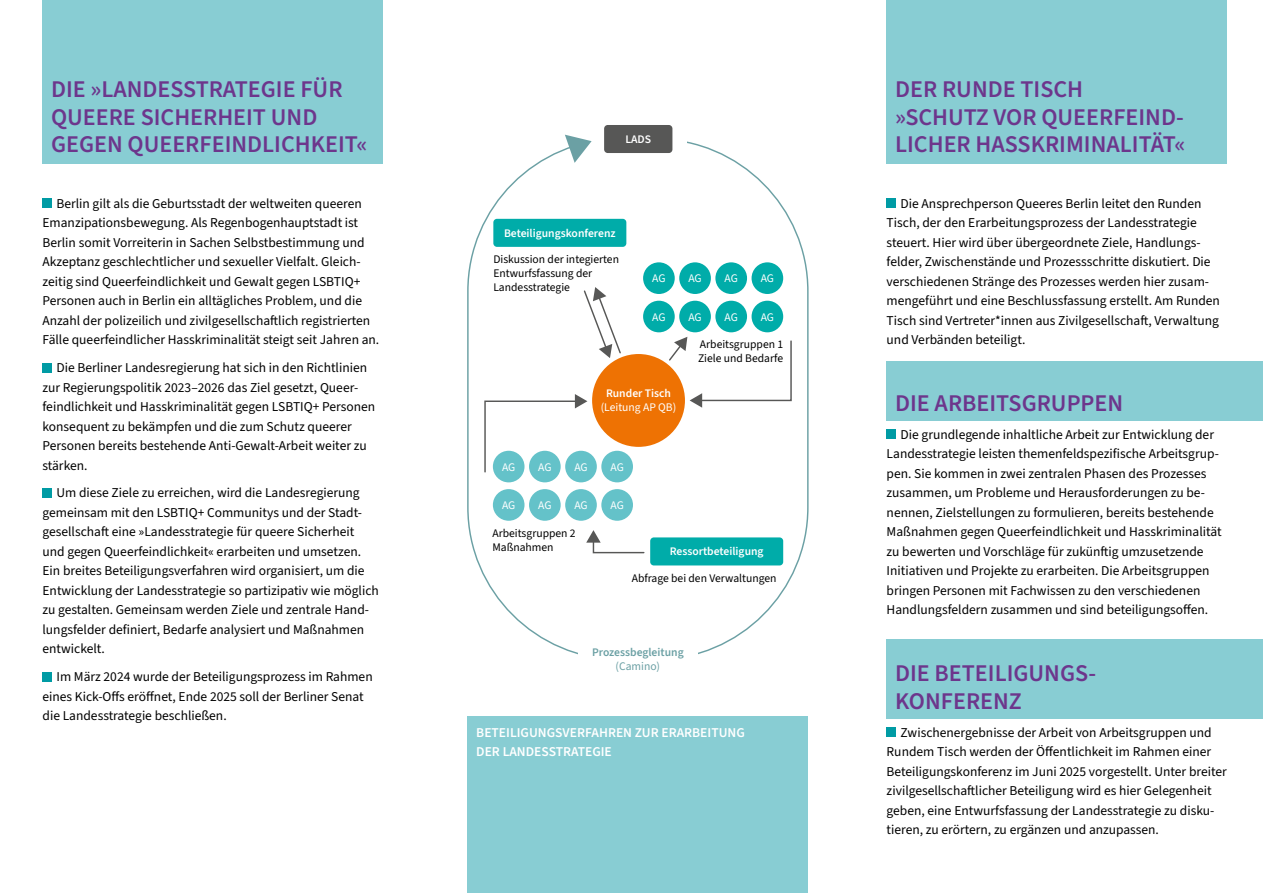
<style>
.page{position:relative;width:1263px;height:893px;background:#fff}
.page>*{position:absolute;margin:0;border:0;box-sizing:border-box;transform-origin:0 0}
.t1{font:600 24px/27.8px "Source Sans 3";color:#6d368c}
.t2{font:13.5px/19.5px "Source Sans 3";color:#000}
.t3{font:600 13.5px/19.5px "Source Sans 3";color:#fff}
.t4{font:11.55px/14px "Source Sans 3";color:#000}
.t5{font:600 11.55px "Source Sans 3";color:#fff}
.t6{font:11.55px "Source Sans 3";letter-spacing:-.01em;color:#fff}
.t7{font:600 11.55px "Source Sans 3";color:#6ba0a4}
.t8{font:11.55px "Source Sans 3";color:#6ba0a4}
</style>
<div class="page">
<div style="left:43px;top:0;width:340px;height:163px;background:#88cdd3"></div>
<div style="left:468px;top:716px;width:340px;height:177px;background:#88cdd3"></div>
<div style="left:887px;top:0;width:340px;height:163px;background:#88cdd3"></div>
<div style="left:887px;top:361px;width:376px;height:60px;background:#88cdd3"></div>
<div style="left:887px;top:639px;width:376px;height:80px;background:#88cdd3"></div>
<div style="left:643px;top:262px;width:32px;height:32px;background:#00aca9;border-radius:50%"></div>
<div style="left:679px;top:262px;width:32px;height:32px;background:#00aca9;border-radius:50%"></div>
<div style="left:715px;top:262px;width:32px;height:32px;background:#00aca9;border-radius:50%"></div>
<div style="left:751px;top:262px;width:32px;height:32px;background:#00aca9;border-radius:50%"></div>
<div style="left:643px;top:301px;width:32px;height:31px;background:#00aca9;border-radius:50%"></div>
<div style="left:679px;top:301px;width:32px;height:31px;background:#00aca9;border-radius:50%"></div>
<div style="left:715px;top:301px;width:32px;height:31px;background:#00aca9;border-radius:50%"></div>
<div style="left:751px;top:301px;width:32px;height:31px;background:#00aca9;border-radius:50%"></div>
<div style="left:493px;top:451px;width:31px;height:31px;background:#64c2c9;border-radius:50%"></div>
<div style="left:529px;top:451px;width:32px;height:31px;background:#64c2c9;border-radius:50%"></div>
<div style="left:565px;top:451px;width:32px;height:31px;background:#64c2c9;border-radius:50%"></div>
<div style="left:601px;top:451px;width:32px;height:31px;background:#64c2c9;border-radius:50%"></div>
<div style="left:493px;top:489px;width:31px;height:32px;background:#64c2c9;border-radius:50%"></div>
<div style="left:529px;top:489px;width:32px;height:32px;background:#64c2c9;border-radius:50%"></div>
<div style="left:565px;top:489px;width:32px;height:32px;background:#64c2c9;border-radius:50%"></div>
<div style="left:601px;top:489px;width:32px;height:32px;background:#64c2c9;border-radius:50%"></div>
<div style="left:650px;top:537px;width:133px;height:28px;background:#00aca9;border-radius:4px"></div>
<div style="left:493px;top:219px;width:133px;height:28px;background:#00aca9;border-radius:4px"></div>
<div style="left:592px;top:354px;width:93px;height:93px;background:#ee7203;border-radius:50%"></div>
<svg style="left:583px;top:287px;width:39px;height:71px"></svg>
<svg style="left:668px;top:337px;width:124px;height:71px"></svg>
<svg style="left:484px;top:394px;width:103px;height:79px"></svg>
<svg style="left:586px;top:530px;width:59px;height:24px"></svg>
<div style="left:604px;top:125px;width:68px;height:28px;background:#575756;border-radius:4px"></div>
<svg style="left:565px;top:135px;width:27px;height:28px"></svg>
<div style="left:43px;top:199px;width:9px;height:9px;background:#009ba4"></div>
<div style="left:43px;top:363px;width:9px;height:9px;background:#009ba4"></div>
<div style="left:43px;top:488px;width:9px;height:9px;background:#009ba4"></div>
<div style="left:43px;top:672px;width:9px;height:9px;background:#009ba4"></div>
<div style="left:887px;top:199px;width:9px;height:9px;background:#009ba4"></div>
<div style="left:887px;top:430px;width:9px;height:9px;background:#009ba4"></div>
<div style="left:887px;top:727px;width:9px;height:10px;background:#009ba4"></div>
<h1 class="t1" style="left:51px;top:76px;width:318px">DIE »LANDESSTRATEGIE FÜR<br>QUEERE SICHERHEIT UND<br>GEGEN QUEERFEINDLICHKEIT«</h1>
<p class="t2" style="left:43px;top:194px;width:338px;text-indent:14px">Berlin gilt als die Geburtsstadt der weltweiten queeren Emanzipationsbewegung. Als Regenbogenhauptstadt ist Berlin somit Vorreiterin in Sachen Selbstbestimmung und Akzeptanz geschlechtlicher und sexueller Vielfalt. Gleich&shy;zeitig sind Queerfeindlichkeit und Gewalt gegen LSBTIQ+ Personen auch in Berlin ein alltägliches Problem, und die Anzahl der polizeilich und zivilgesellschaftlich registrierten Fälle queerfeindlicher Hasskriminalität steigt seit Jahren an.</p>
<p class="t2" style="left:43px;top:358px;width:334px;text-indent:14px">Die Berliner Landesregierung hat sich in den Richtlinien zur Regierungspolitik 2023–2026 das Ziel gesetzt, Queer&shy;feindlichkeit und Hasskriminalität gegen LSBTIQ+ Personen konsequent zu bekämpfen und die zum Schutz queerer Personen bereits bestehende Anti-Gewalt-Arbeit weiter zu stärken.</p>
<p class="t2" style="left:43px;top:484px;width:338px;text-indent:14px">Um diese Ziele zu erreichen, wird die Landesregierung gemeinsam mit den LSBTIQ+ Communitys und der Stadt&shy;gesellschaft eine »Landesstrategie für queere Sicherheit und gegen Queerfeindlichkeit« erarbeiten und umsetzen.<br>Ein breites Beteiligungsverfahren wird organisiert, um die Entwicklung der Landesstrategie so partizipativ wie möglich zu gestalten. Gemeinsam werden Ziele und zentrale Hand&shy;lungsfelder definiert, Bedarfe analysiert und Maßnahmen entwickelt.</p>
<p class="t2" style="left:43px;top:667px;width:332px;text-indent:14px">Im März 2024 wurde der Beteiligungsprozess im Rahmen eines Kick-Offs eröffnet, Ende 2025 soll der Berliner Senat die Landesstrategie beschließen.</p>
<p class="t5" style="left:625px;top:131px;width:27px">LADS</p>
<p class="t5" style="left:504px;top:225px;width:113px">Beteiligungskonferenz</p>
<p class="t4" style="left:493px;top:253px;width:127px">Diskussion der integierten<br>Entwurfsfassung der<br>Landesstrategie</p>
<p class="t6" style="left:652px;top:271px;width:15px">AG</p>
<p class="t6" style="left:688px;top:271px;width:15px">AG</p>
<p class="t6" style="left:724px;top:271px;width:15px">AG</p>
<p class="t6" style="left:761px;top:271px;width:15px">AG</p>
<p class="t6" style="left:652px;top:309px;width:15px">AG</p>
<p class="t6" style="left:688px;top:309px;width:15px">AG</p>
<p class="t6" style="left:724px;top:309px;width:15px">AG</p>
<p class="t6" style="left:761px;top:309px;width:15px">AG</p>
<p class="t4" style="left:698px;top:338px;width:87px">Arbeitsgruppen 1<br>Ziele und Bedarfe</p>
<p class="t5" style="left:606px;top:385px;width:67px">Runder Tisch</p>
<p class="t6" style="left:601px;top:399px;width:77px">(Leitung AP QB)</p>
<p class="t6" style="left:502px;top:459px;width:15px">AG</p>
<p class="t6" style="left:538px;top:459px;width:15px">AG</p>
<p class="t6" style="left:574px;top:459px;width:15px">AG</p>
<p class="t6" style="left:610px;top:459px;width:15px">AG</p>
<p class="t6" style="left:502px;top:497px;width:15px">AG</p>
<p class="t6" style="left:538px;top:497px;width:15px">AG</p>
<p class="t6" style="left:574px;top:497px;width:15px">AG</p>
<p class="t6" style="left:610px;top:497px;width:15px">AG</p>
<p class="t4" style="left:492px;top:527px;width:85px">Arbeitsgruppen 2<br>Maßnahmen</p>
<p class="t5" style="left:670px;top:544px;width:95px">Ressortbeteiligung</p>
<p class="t4" style="left:632px;top:571px;width:146px">Abfrage bei den Verwaltungen</p>
<p class="t7" style="left:592px;top:645px;width:93px">Prozessbegleitung</p>
<p class="t8" style="left:616px;top:658px;width:46px">(Camino)</p>
<p class="t3" style="left:476px;top:723px;width:270px">BETEILIGUNGSVERFAHREN ZUR ERARBEITUNG<br>DER LANDESSTRATEGIE</p>
<h1 class="t1" style="left:895px;top:76px;width:292px">DER RUNDE TISCH<br>»SCHUTZ VOR QUEERFEIND-<br>LICHER HASSKRIMINALITÄT«</h1>
<p class="t2" style="left:887px;top:194px;width:335px;text-indent:14px">Die Ansprechperson Queeres Berlin leitet den Runden Tisch, der den Erarbeitungsprozess der Landesstrategie steuert. Hier wird über übergeordnete Ziele, Handlungs&shy;felder, Zwischenstände und Prozessschritte diskutiert. Die verschiedenen Stränge des Prozesses werden hier zusam&shy;mengeführt und eine Beschlussfassung erstellt. Am Runden Tisch sind Vertreter*innen aus Zivilgesellschaft, Verwaltung und Verbänden beteiligt.</p>
<h1 class="t1" style="left:895px;top:390px;width:230px">DIE ARBEITSGRUPPEN</h1>
<p class="t2" style="left:887px;top:425px;width:336px;text-indent:14px">Die grundlegende inhaltliche Arbeit zur Entwicklung der Landesstrategie leisten themenfeldspezifische Arbeitsgrup&shy;pen. Sie kommen in zwei zentralen Phasen des Prozesses zusammen, um Probleme und Herausforderungen zu be&shy;nennen, Zielstellungen zu formulieren, bereits bestehende Maßnahmen gegen Queerfeindlichkeit und Hasskriminalität zu bewerten und Vorschläge für zukünftig umzusetzende Initiativen und Projekte zu erarbeiten. Die Arbeitsgruppen bringen Personen mit Fachwissen zu den verschiedenen Handlungsfeldern zusammen und sind beteiligungsoffen.</p>
<h1 class="t1" style="left:895px;top:660px;width:203px">DIE BETEILIGUNGS-<br>KONFERENZ</h1>
<p class="t2" style="left:887px;top:723px;width:342px;text-indent:14px">Zwischenergebnisse der Arbeit von Arbeitsgruppen und Rundem Tisch werden der Öffentlichkeit im Rahmen einer Beteiligungskonferenz im Juni 2025 vorgestellt. Unter breiter zivilgesellschaftlicher Beteiligung wird es hier Gelegenheit geben, eine Entwurfsfassung der Landesstrategie zu disku&shy;tieren, zu erörtern, zu ergänzen und anzupassen.</p>
</div>
